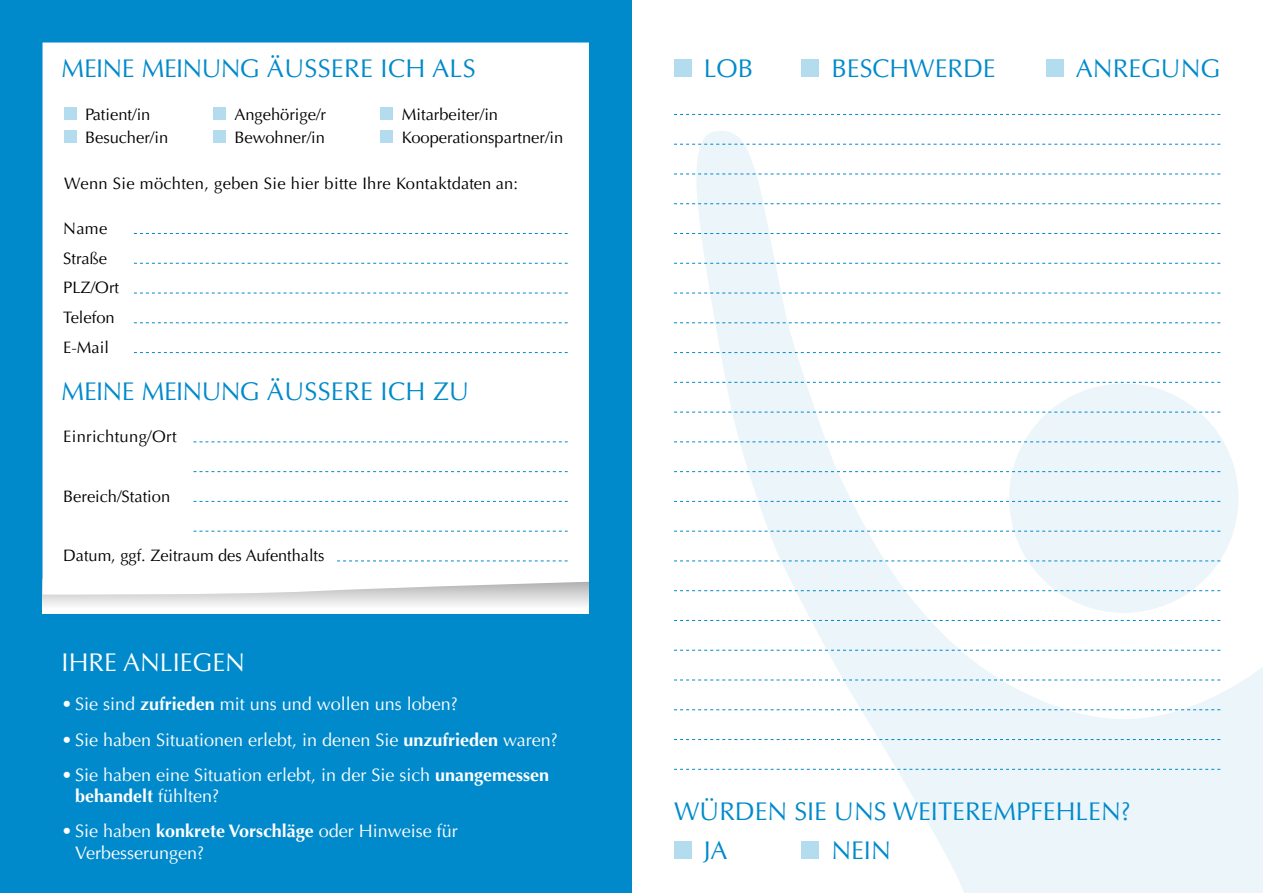
<style>
.page{position:relative;width:1263px;height:893px;background:#fff}
.page>*{position:absolute;margin:0;border:0;box-sizing:border-box;transform-origin:0 0}
.t1{font:25.5px "Optima LT";color:#008acb}
.t2{font:25.5px "Optima LT";color:#fff}
.t3{font:18px/21.6px "Optima LT";color:#fff}
.t4{font:16.5px/29.7px "Optima LT";color:#000}
.t5{font:16.5px "Optima LT";letter-spacing:.02em;color:#000}
.s1{font-weight:700}
</style>
<div class="page">
<div style="left:0;top:0;width:631px;height:893px;background:#008acb"></div>
<svg style="left:43px;top:595px;width:546px;height:18px;background:#efefef"></svg>
<svg style="left:696px;top:131px;width:567px;height:762px"></svg>
<div style="left:1046px;top:59px;width:17px;height:17px;background:#b3dcef"></div>
<div style="left:674px;top:59px;width:17px;height:17px;background:#b3dcef"></div>
<div style="left:674px;top:841px;width:17px;height:17px;background:#b3dcef"></div>
<div style="left:801px;top:59px;width:18px;height:17px;background:#b3dcef"></div>
<div style="left:801px;top:841px;width:18px;height:17px;background:#b3dcef"></div>
<div style="left:43px;top:43px;width:546px;height:552px;background:#fff"></div>
<div style="left:64px;top:107px;width:13px;height:13px;background:#b3dcef"></div>
<div style="left:64px;top:130px;width:13px;height:13px;background:#b3dcef"></div>
<div style="left:381px;top:107px;width:12px;height:13px;background:#b3dcef"></div>
<div style="left:381px;top:130px;width:12px;height:13px;background:#b3dcef"></div>
<svg style="left:674px;top:769px;width:546px;height:1px"></svg>
<svg style="left:674px;top:739px;width:546px;height:1px"></svg>
<svg style="left:674px;top:709px;width:546px;height:1px"></svg>
<svg style="left:674px;top:680px;width:546px;height:1px"></svg>
<svg style="left:674px;top:650px;width:546px;height:1px"></svg>
<svg style="left:674px;top:620px;width:546px;height:1px"></svg>
<svg style="left:674px;top:590px;width:546px;height:1px"></svg>
<svg style="left:674px;top:561px;width:546px;height:1px"></svg>
<svg style="left:674px;top:531px;width:546px;height:1px"></svg>
<svg style="left:674px;top:501px;width:546px;height:1px"></svg>
<svg style="left:674px;top:471px;width:546px;height:1px"></svg>
<svg style="left:674px;top:441px;width:546px;height:1px"></svg>
<svg style="left:674px;top:412px;width:546px;height:1px"></svg>
<svg style="left:674px;top:382px;width:546px;height:1px"></svg>
<svg style="left:674px;top:352px;width:546px;height:1px"></svg>
<svg style="left:674px;top:322px;width:546px;height:1px"></svg>
<svg style="left:674px;top:293px;width:546px;height:1px"></svg>
<svg style="left:674px;top:263px;width:546px;height:1px"></svg>
<svg style="left:674px;top:233px;width:546px;height:1px"></svg>
<svg style="left:674px;top:203px;width:546px;height:1px"></svg>
<svg style="left:674px;top:174px;width:546px;height:1px"></svg>
<svg style="left:674px;top:144px;width:546px;height:1px"></svg>
<svg style="left:674px;top:114px;width:546px;height:1px"></svg>
<div style="left:213px;top:107px;width:13px;height:13px;background:#b3dcef"></div>
<div style="left:213px;top:130px;width:13px;height:13px;background:#b3dcef"></div>
<svg style="left:134px;top:352px;width:434px;height:1px"></svg>
<svg style="left:134px;top:322px;width:434px;height:1px"></svg>
<svg style="left:134px;top:293px;width:434px;height:1px"></svg>
<svg style="left:134px;top:263px;width:434px;height:1px"></svg>
<svg style="left:134px;top:233px;width:434px;height:1px"></svg>
<svg style="left:337px;top:561px;width:231px;height:1px"></svg>
<svg style="left:193px;top:531px;width:375px;height:1px"></svg>
<svg style="left:193px;top:501px;width:375px;height:1px"></svg>
<svg style="left:193px;top:471px;width:375px;height:1px"></svg>
<svg style="left:193px;top:441px;width:375px;height:1px"></svg>
<h1 class="t1" style="left:62px;top:54px;width:415px">MEINE MEINUNG ÄUSSERE ICH ALS</h1>
<p class="t4" style="left:85px;top:104px;width:85px;line-height:22.5px">Patient/in<br>Besucher/in</p>
<p class="t4" style="left:402px;top:104px;width:163px;line-height:22.5px">Mitarbeiter/in<br>Kooperationspartner/in</p>
<p class="t4" style="left:234px;top:104px;width:93px;line-height:22.5px">Angehörige/r<br>Bewohner/in</p>
<p class="t5" style="left:64px;top:174px;width:455px">Wenn Sie möchten, geben Sie hier bitte Ihre Kontaktdaten an:</p>
<p class="t4" style="left:63px;top:214px;width:57px">Name<br>Straße<br>PLZ/Ort<br>Telefon<br>E-Mail</p>
<h1 class="t1" style="left:62px;top:377px;width:409px">MEINE MEINUNG ÄUSSERE ICH ZU</h1>
<p class="t5" style="left:63px;top:427px;width:115px">Einrichtung/Ort</p>
<p class="t4" style="left:63px;top:482px;width:108px">Bereich/Station</p>
<p class="t4" style="left:63px;top:541px;width:263px">Datum, ggf. Zeitraum des Aufenthalts</p>
<h1 class="t2" style="left:62px;top:647px;width:185px">IHRE ANLIEGEN</h1>
<p class="t3" style="left:62px;top:694px;width:398px">•Sie sind <span class="s1">zufrieden</span> mit uns und wollen uns loben?</p>
<p class="t3" style="left:62px;top:729px;width:498px">•Sie haben Situationen erlebt, in denen Sie <span class="s1">unzufrieden</span> waren?</p>
<p class="t3" style="left:75px;top:764px;width:475px;text-indent:-14px">•Sie haben eine Situation erlebt, in der Sie sich <span class="s1">unangemessen behandelt</span> fühlten?</p>
<p class="t3" style="left:75px;top:821px;width:384px;text-indent:-14px">•Sie haben <span class="s1">konkrete Vorschläge</span> oder Hinweise für<br>Verbesserungen?</p>
<h1 class="t1" style="left:704px;top:54px;width:51px">LOB</h1>
<h1 class="t1" style="left:1076px;top:54px;width:146px">ANREGUNG</h1>
<h1 class="t1" style="left:831px;top:54px;width:166px">BESCHWERDE</h1>
<h1 class="t1" style="left:674px;top:797px;width:458px">WÜRDEN SIE UNS WEITEREMPFEHLEN?</h1>
<h1 class="t1" style="left:704px;top:835px;width:25px">JA</h1>
<h1 class="t1" style="left:831px;top:835px;width:61px">NEIN</h1>
</div>
